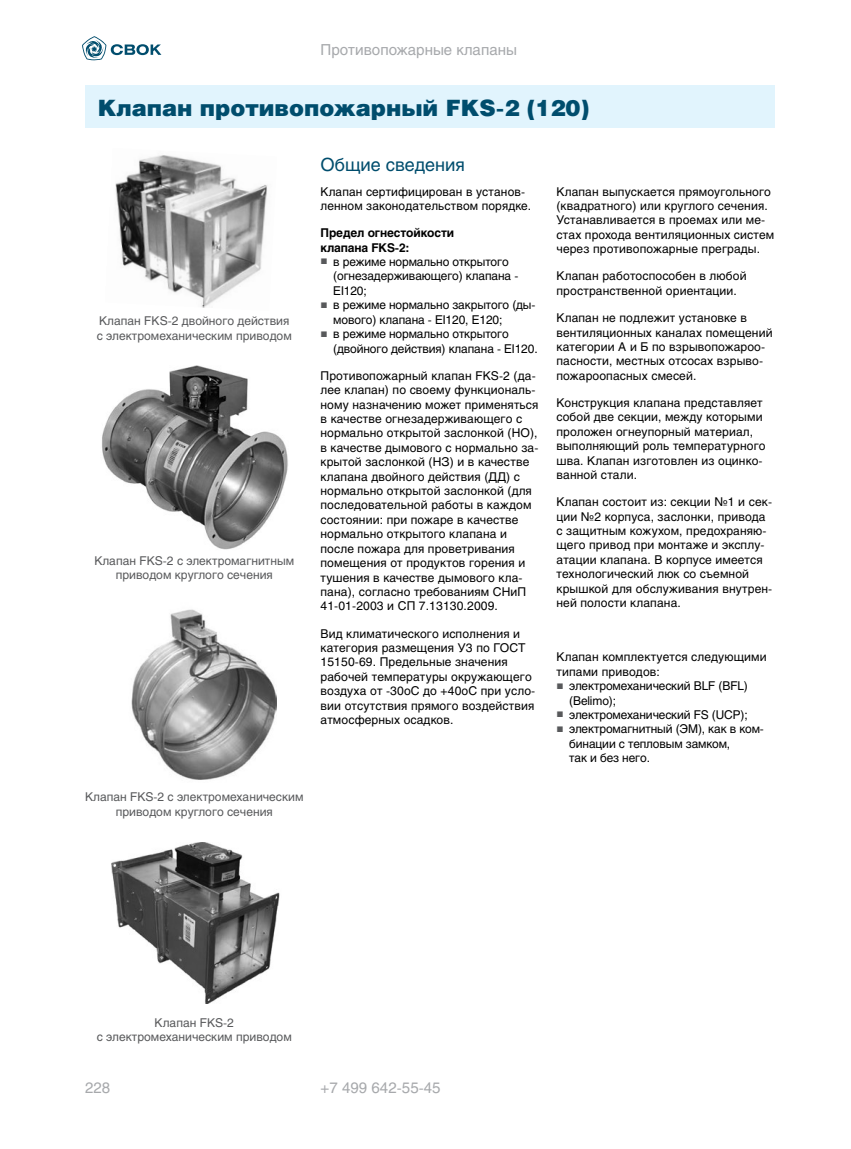
<style>
.page{position:relative;width:851px;height:1149px;background:#fff}
.page>*{position:absolute;margin:0;border:0;box-sizing:border-box;transform-origin:0 0}
.t1{font:22.5px "Helios Black C";color:#004d6d}
.t2{font:18px "Helios C";color:#004d6d}
.t3{font:15px "Helios C";color:#a7a9ac}
.t4{font:12px/14.4px "Helios C";letter-spacing:.01em;color:#000}
.t5{font:12px/14.4px "Helios C";letter-spacing:-.01em;color:#000}
.t6{font:12px/14.4px "Helios C";color:#58595b;text-align:center}
.t7{font:700 12px/14.4px "Helios C";letter-spacing:-.01em;color:#000}
.s1{font-family:"Arial";color:#58595b}
</style>
<div class="page">
<svg style="left:82px;top:36px;width:79px;height:25px"></svg>
<div style="left:85px;top:85px;width:689px;height:43px;background:#e1f4fd"></div>
<img style="left:115px;top:155px;width:153px;height:153px">
<img style="left:102px;top:365px;width:186px;height:185px">
<img style="left:131px;top:609px;width:146px;height:171px">
<img style="left:112px;top:842px;width:168px;height:161px">
<p class="t3" style="left:320px;top:41px;width:198px">Противопожарные клапаны</p>
<h1 class="t1" style="left:98px;top:93px;width:493px">Клапан противопожарный FKS-2 (120)</h1>
<h2 class="t2" style="left:320px;top:153px;width:146px">Общие сведения</h2>
<p class="t4" style="left:320px;top:184px;width:212px">Клапан сертифицирован в установ&shy;ленном законодательством порядке.</p>
<p class="t7" style="left:320px;top:226px;width:135px">Предел огнестойкости клапана FKS-2:</p>
<p class="t5" style="left:333px;top:254px;width:186px;text-indent:-13px"><span class="s1">■</span> в режиме нормально открытого (огнезадерживающего) клапана -<br>EI120;</p>
<p class="t5" style="left:333px;top:297px;width:204px;text-indent:-13px"><span class="s1">■</span> в режиме нормально закрытого (ды&shy;мового) клапана - EI120, E120;</p>
<p class="t5" style="left:333px;top:326px;width:206px;text-indent:-13px"><span class="s1">■</span> в режиме нормально открытого (двойного действия) клапана - EI120.</p>
<p class="t4" style="left:320px;top:368px;width:219px">Противопожарный клапан FKS-2 (да&shy;лее клапан) по своему функциональ&shy;ному назначению может применяться в качестве огнезадерживающего с нормально открытой заслонкой (НО), в качестве дымового с нормально за&shy;крытой заслонкой (НЗ) и в качестве клапана двойного действия (ДД) с нормально открытой заслонкой (для последовательной работы в каждом состоянии: при пожаре в качестве нормально открытого клапана и после пожара для проветривания помещения от продуктов горения и тушения в качестве дымового кла&shy;пана), согласно требованиям СНиП 41-01-2003 и СП 7.13130.2009.</p>
<p class="t4" style="left:320px;top:625px;width:216px">Вид климатического исполнения и категория размещения У3 по ГОСТ<br>15150-69. Предельные значения рабочей температуры окружающего воздуха от -30оС до +40оС при усло&shy;вии отсутствия прямого воздействия атмосферных осадков.</p>
<p class="t4" style="left:556px;top:184px;width:219px">Клапан выпускается прямоугольного (квадратного) или круглого сечения.<br>Устанавливается в проемах или ме&shy;стах прохода вентиляционных систем через противопожарные преграды.</p>
<p class="t4" style="left:556px;top:269px;width:191px">Клапан работоспособен в любой пространственной ориентации.</p>
<p class="t4" style="left:556px;top:310px;width:217px">Клапан не подлежит установке в вентиляционных каналах помещений категории А и Б по взрывопожароо&shy;пасности, местных отсосах взрыво&shy;пожароопасных смесей.</p>
<p class="t4" style="left:556px;top:395px;width:211px">Конструкция клапана представляет собой две секции, между которыми проложен огнеупорный материал, выполняющий роль температурного шва. Клапан изготовлен из оцинко&shy;ванной стали.</p>
<p class="t4" style="left:556px;top:494px;width:217px">Клапан состоит из: секции №1 и сек&shy;ции №2 корпуса, заслонки, привода с защитным кожухом, предохраняю&shy;щего привод при монтаже и эксплу&shy;атации клапана. В корпусе имеется технологический люк со съемной крышкой для обслуживания внутрен&shy;ней полости клапана.</p>
<p class="t6" style="left:97px;top:314px;width:196px;text-align:left">Клапан FKS-2 двойного действия с электромеханическим приводом</p>
<p class="t6" style="left:94px;top:553px;width:201px">Клапан FKS-2 с электромагнитным приводом круглого сечения</p>
<p class="t4" style="left:556px;top:649px;width:212px">Клапан комплектуется следующими типами приводов:</p>
<p class="t5" style="left:569px;top:678px;width:180px;text-indent:-13px"><span class="s1">■</span> электромеханический BLF (BFL) (Belimo);</p>
<p class="t5" style="left:556px;top:707px;width:193px"><span class="s1">■</span> электромеханический FS (UCP);</p>
<p class="t5" style="left:569px;top:721px;width:196px;text-indent:-13px"><span class="s1">■</span> электромагнитный (ЭМ), как в ком&shy;бинации с тепловым замком,<br>так и без него.</p>
<p class="t6" style="left:85px;top:789px;width:220px">Клапан FKS-2 с электромеханическим приводом круглого сечения</p>
<p class="t6" style="left:97px;top:1015px;width:196px">Клапан FKS-2<br>с электромеханическим приводом</p>
<p class="t3" style="left:85px;top:1077px;width:27px">228</p>
<p class="t3" style="left:320px;top:1077px;width:122px">+7 499 642-55-45</p>
</div>
